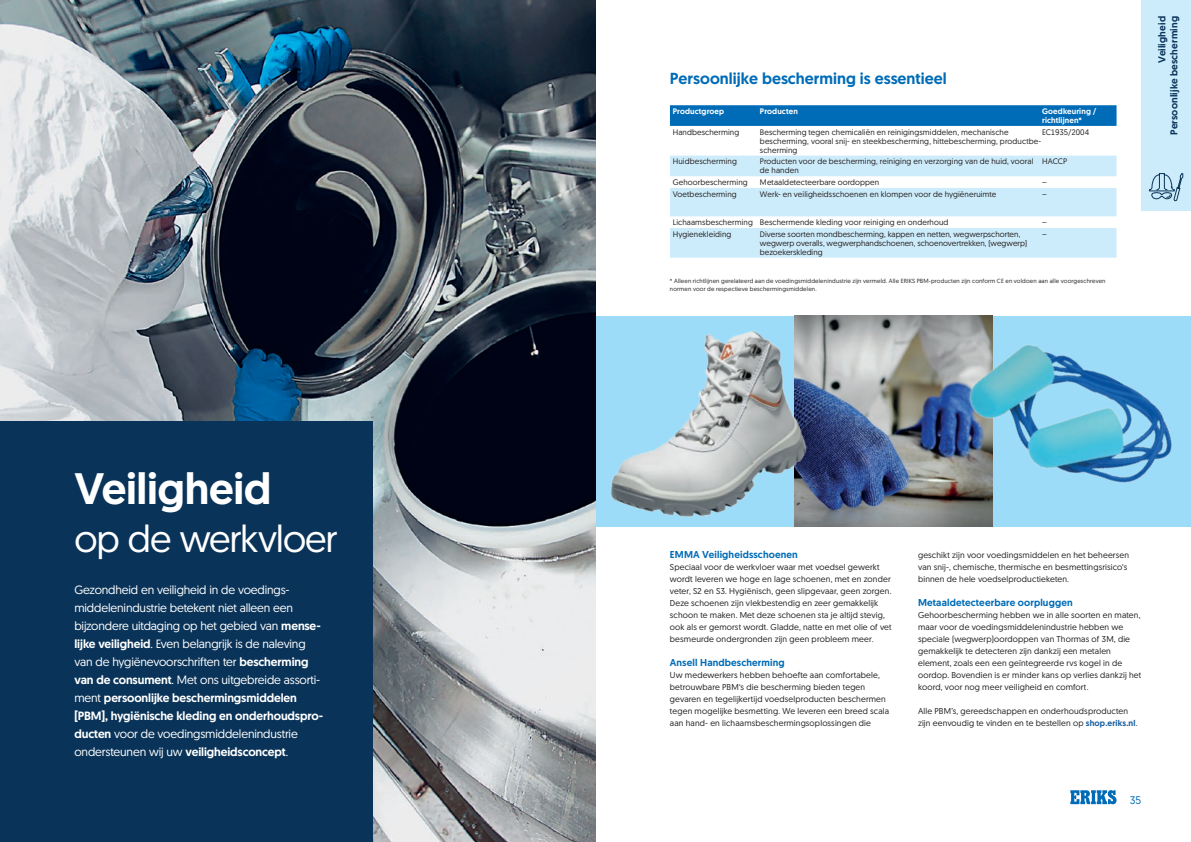
<style>
.page{position:relative;width:1191px;height:842px;background:#fff}
.page>*{position:absolute;margin:0;border:0;box-sizing:border-box;transform-origin:0 0}
.H1_White{font:500 44px "Geomanist";letter-spacing:-.005em;color:#fff}
.H1_White-2{font:38px "Geomanist";letter-spacing:-.03em;color:#fff}
.H2_Subheader{font:500 16px "Geomanist";color:#006cb7}
.Intro_White{font:12px/18px "Geomanist";letter-spacing:-.01em;color:#fff}
.t1{font:11px "Geomanist";color:#006cb7}
.H4_Blue{font:500 10px "Geomanist";letter-spacing:.015em;color:#006cb7}
.t2{font:500 10px "Geomanist";letter-spacing:.015em;color:#093358}
.H4_Blue-2{font:8.5px/12px "Geomanist";letter-spacing:.015em;color:#231f20}
.Body_Tabelle{font:8px/9px "Geomanist";letter-spacing:.01em;color:#231f20}
.Body_Tabelle-2{font:500 8px/9px "Geomanist";letter-spacing:.015em;color:#fff}
.Body_Tabelle-3{font:8px "Geomanist";letter-spacing:-.01em;color:#231f20}
.t3{font:6px/8px "Geomanist";letter-spacing:.025em;color:#231f20}
.s1{font-weight:500}
.s2{font-weight:500;color:#175d9e}
</style>
<div class="page">
<img style="left:0;top:0;width:595px;height:842px">
<img style="left:794px;top:316px;width:148px;height:210px">
<img style="left:571px;top:320px;width:264px;height:212px">
<img style="left:942px;top:315px;width:249px;height:212px">
<div style="left:0;top:421px;width:372px;height:421px;background:#093358"></div>
<div style="left:1141px;top:0;width:50px;height:210px;background:#ccecfb"></div>
<svg style="left:670px;top:105px;width:446px;height:21px;background:#036eb8"></svg>
<svg style="left:670px;top:156px;width:446px;height:102px;fill:#cdecfb"></svg>
<svg style="left:1149px;top:173px;width:34px;height:28px"></svg>
<svg style="left:1070px;top:790px;width:46px;height:14px"></svg>
<p class="H1_White" style="left:74px;top:459px;width:198px">Veiligheid</p>
<p class="H1_White-2" style="left:74px;top:514px;width:265px">op de werkvloer</p>
<p class="Intro_White" style="left:74px;top:580px;width:250px">Gezondheid en veiligheid in de voedings&shy;middelenindustrie betekent niet alleen een bijzondere uitdaging op het gebied van <span class="s1">mense&shy;lijke veiligheid</span>. Even belangrijk is de naleving van de hygiënevoorschriften ter <span class="s1">bescherming van de consument</span>. Met ons uitgebreide assorti&shy;ment <span class="s1">persoonlijke beschermingsmiddelen [PBM], hygiënische kleding en onderhoudspro&shy;ducten</span> voor de voedingsmiddelenindustrie ondersteunen wij uw <span class="s1">veiligheidsconcept</span>.</p>
<p class="H2_Subheader" style="left:670px;top:68px;width:278px">Persoonlijke bescherming is essentieel</p>
<p class="Body_Tabelle-2" style="left:673px;top:107px;width:53px">Productgroep</p>
<p class="Body_Tabelle-2" style="left:760px;top:107px;width:39px">Producten</p>
<p class="Body_Tabelle-2" style="left:1042px;top:107px;width:56px">Goedkeuring / richtlijnen*</p>
<p class="Body_Tabelle" style="left:673px;top:127px;width:68px">Handbescherming</p>
<p class="Body_Tabelle" style="left:760px;top:127px;width:283px">Bescherming tegen chemicaliën en reinigingsmiddelen, mechanische bescherming, vooral snij- en steekbescherming, hittebescherming, productbe&shy;scherming</p>
<p class="Body_Tabelle-3" style="left:1042px;top:127px;width:49px">EC1935/2004</p>
<p class="Body_Tabelle" style="left:673px;top:157px;width:66px">Huidbescherming</p>
<p class="Body_Tabelle" style="left:760px;top:157px;width:275px">Producten voor de bescherming, reiniging en verzorging van de huid, vooral de handen</p>
<p class="Body_Tabelle" style="left:1042px;top:157px;width:27px">HACCP</p>
<p class="Body_Tabelle" style="left:673px;top:178px;width:76px">Gehoorbescherming</p>
<p class="Body_Tabelle" style="left:760px;top:178px;width:121px">Metaaldetecteerbare oordoppen</p>
<p class="Body_Tabelle" style="left:1042px;top:178px;width:6px">–</p>
<p class="Body_Tabelle" style="left:673px;top:189px;width:66px">Voetbescherming</p>
<p class="Body_Tabelle" style="left:760px;top:189px;width:238px">Werk- en veiligheidsschoenen en klompen voor de hygiëneruimte</p>
<p class="Body_Tabelle" style="left:1042px;top:189px;width:6px">–</p>
<p class="Body_Tabelle" style="left:673px;top:218px;width:82px">Lichaamsbescherming</p>
<p class="Body_Tabelle" style="left:760px;top:218px;width:190px">Beschermende kleding voor reiniging en onderhoud</p>
<p class="Body_Tabelle" style="left:1042px;top:218px;width:6px">–</p>
<p class="Body_Tabelle" style="left:673px;top:229px;width:60px">Hygienekleiding</p>
<p class="Body_Tabelle" style="left:760px;top:229px;width:269px">Diverse soorten mondbescherming, kappen en netten, wegwerpschorten, wegwerp overalls, wegwerphandschoenen, schoenovertrekken, (wegwerp) bezoekerskleding</p>
<p class="Body_Tabelle" style="left:1042px;top:229px;width:6px">–</p>
<p class="t3" style="left:670px;top:276px;width:437px">* Alleen richtlijnen gerelateerd aan de voedingsmiddelenindustrie zijn vermeld. Alle ERIKS PBM-producten zijn conform CE en voldoen aan alle voorgeschreven normen voor de respectieve beschermingsmiddelen.</p>
<p class="t2" style="left:1155px;top:63px;width:48px;rotate:-90deg">Veiligheid</p>
<p class="t2" style="left:1167px;top:135px;width:120px;rotate:-90deg">Persoonlijke bescherming</p>
<p class="H4_Blue" style="left:670px;top:548px;width:129px">EMMA Veiligheidsschoenen</p>
<p class="H4_Blue-2" style="left:670px;top:561px;width:223px">Speciaal voor de werkvloer waar met voedsel gewerkt wordt leveren we hoge en lage schoenen, met en zonder veter, S2 en S3. Hygiënisch, geen slipgevaar, geen zorgen.</p>
<p class="H4_Blue-2" style="left:670px;top:597px;width:223px">Deze schoenen zijn vlekbestendig en zeer gemakkelijk schoon te maken. Met deze schoenen sta je altijd stevig, ook als er gemorst wordt. Gladde, natte en met olie of vet besmeurde ondergronden zijn geen probleem meer.</p>
<p class="H4_Blue" style="left:670px;top:656px;width:116px">Ansell Handbescherming</p>
<p class="H4_Blue-2" style="left:670px;top:669px;width:221px">Uw medewerkers hebben behoefte aan comfortabele, betrouwbare PBM‘s die bescherming bieden tegen gevaren en tegelijkertijd voedselproducten beschermen tegen mogelijke besmetting. We leveren een breed scala aan hand- en lichaamsbeschermingsoplossingen die</p>
<p class="H4_Blue-2" style="left:918px;top:549px;width:212px">geschikt zijn voor voedingsmiddelen en het beheersen van snij-, chemische, thermische en besmettingsrisico‘s binnen de hele voedselproductieketen.</p>
<p class="H4_Blue" style="left:918px;top:596px;width:156px">Metaaldetecteerbare oorpluggen</p>
<p class="H4_Blue-2" style="left:918px;top:609px;width:225px">Gehoorbescherming hebben we in alle soorten en maten, maar voor de voedingsmiddelenindustrie hebben we speciale (wegwerp)oordoppen van Thormas of 3M, die gemakkelijk te detecteren zijn dankzij een metalen element, zoals een een geïntegreerde rvs kogel in de oordop. Bovendien is er minder kans op verlies dankzij het koord, voor nog meer veiligheid en comfort.</p>
<p class="H4_Blue-2" style="left:918px;top:705px;width:221px">Alle PBM’s, gereedschappen en onderhoudsproducten zijn eenvoudig te vinden en te bestellen op <span class="s2">shop.eriks.nl</span>.</p>
<p class="t1" style="left:1129px;top:793px;width:13px">35</p>
</div>
